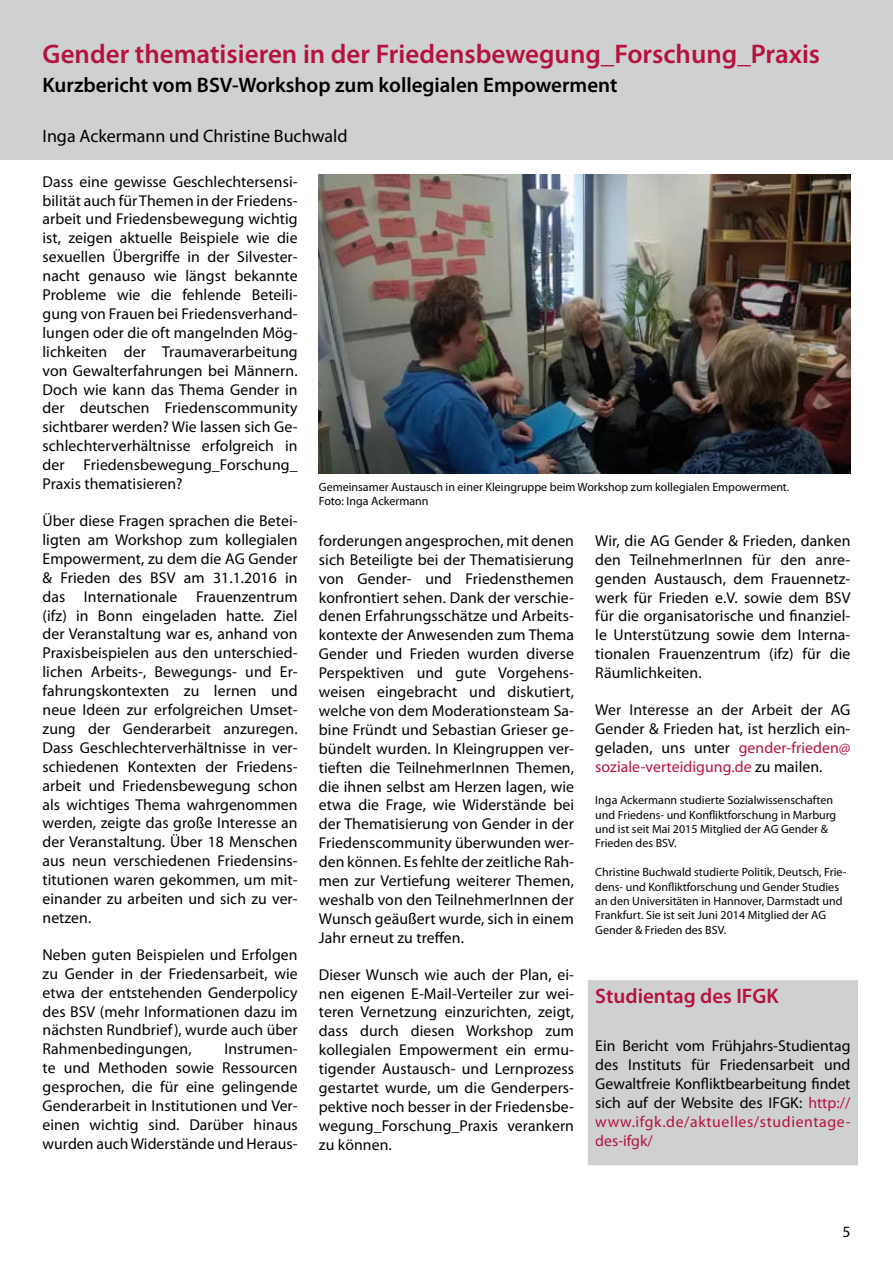
<style>
.page{position:relative;width:893px;height:1263px;background:#fff}
.page>*{position:absolute;margin:0;border:0;box-sizing:border-box;transform-origin:0 0}
.t1{font:600 27px "Myriad Pro";color:#b5123e}
.t2{font:600 21px "Myriad Pro";color:#000}
.t3{font:600 21px "Myriad Pro";color:#b5123e}
.t4{font:18px "Myriad Pro";color:#000}
.t5{font:15.75px/18.9px "Myriad Pro";letter-spacing:.005em;color:#000;text-align:justify}
.t6{font:12px/14.4px "Myriad Pro";color:#000}
.s1{color:#b5123e}
</style>
<div class="page">
<div style="left:0;top:0;width:893px;height:159px;background:#cfd0d1"></div>
<img style="left:319px;top:175px;width:531px;height:298px">
<div style="left:588px;top:980px;width:270px;height:186px;background:#cfd0d1"></div>
<h1 class="t1" style="left:43px;top:37px;width:779px">Gender thematisieren in der Friedensbewegung_Forschung_Praxis</h1>
<h2 class="t2" style="left:43px;top:71px;width:576px">Kurzbericht vom BSV-Workshop zum kollegialen Empowerment</h2>
<p class="t4" style="left:43px;top:125px;width:307px">Inga Ackermann und Christine Buchwald</p>
<p class="t5" style="left:43px;top:172px;width:257px">Dass eine gewisse Geschlechtersensi&shy;bilität auch für Themen in der Friedens&shy;arbeit und Friedensbewegung wichtig ist, zeigen aktuelle Beispiele wie die sexuellen Übergriffe in der Silvester&shy;nacht genauso wie längst bekannte Probleme wie die fehlende Beteili&shy;gung von Frauen bei Friedensverhand&shy;lungen oder die oft mangelnden Mög&shy;lichkeiten der Traumaverarbeitung von Gewalterfahrungen bei Männern.<br>Doch wie kann das Thema Gender in der deutschen Friedenscommunity sichtbarer werden? Wie lassen sich Ge&shy;schlechterverhältnisse erfolgreich in der Friedensbewegung_Forschung_ Praxis thematisieren?</p>
<p class="t5" style="left:43px;top:511px;width:257px">Über diese Fragen sprachen die Betei&shy;ligten am Workshop zum kollegialen Empowerment, zu dem die AG Gender &amp; Frieden des BSV am 31.1.2016 in das Internationale Frauenzentrum (ifz) in Bonn eingeladen hatte. Ziel der Veranstaltung war es, anhand von Praxisbeispielen aus den unterschied&shy;lichen Arbeits-, Bewegungs- und Er&shy;fahrungskontexten zu lernen und neue Ideen zur erfolgreichen Umset&shy;zung der Genderarbeit anzuregen.<br>Dass Geschlechterverhältnisse in ver&shy;schiedenen Kontexten der Friedens&shy;arbeit und Friedensbewegung schon als wichtiges Thema wahrgenommen werden, zeigte das große Interesse an der Veranstaltung. Über 18 Menschen aus neun verschiedenen Friedensins&shy;titutionen waren gekommen, um mit&shy;einander zu arbeiten und sich zu ver&shy;netzen.</p>
<p class="t5" style="left:43px;top:945px;width:257px">Neben guten Beispielen und Erfolgen zu Gender in der Friedensarbeit, wie etwa der entstehenden Genderpolicy des BSV (mehr Informationen dazu im nächsten Rundbrief), wurde auch über Rahmenbedingungen,</p>
<p class="t5" style="left:43px;top:1039px;width:257px;text-indent:182px">Instrumen&shy;te und Methoden sowie Ressourcen gesprochen, die für eine gelingende Genderarbeit in Institutionen und Ver&shy;einen wichtig sind. Darüber hinaus wurden auch Widerstände und Heraus-</p>
<p class="t6" style="left:319px;top:479px;width:472px">Gemeinsamer Austausch in einer Kleingruppe beim Workshop zum kollegialen Empowerment.<br>Foto: Inga Ackermann</p>
<p class="t5" style="left:319px;top:531px;width:257px">forderungen angesprochen, mit denen sich Beteiligte bei der Thematisierung von Gender- und Friedensthemen konfrontiert sehen. Dank der verschie&shy;denen Erfahrungsschätze und Arbeits&shy;kontexte der Anwesenden zum Thema Gender und Frieden wurden diverse Perspektiven und gute Vorgehens&shy;weisen eingebracht und diskutiert, welche von dem Moderationsteam Sa&shy;bine Fründt und Sebastian Grieser ge&shy;bündelt wurden. In Kleingruppen ver&shy;tieften die TeilnehmerInnen Themen, die ihnen selbst am Herzen lagen, wie etwa die Frage, wie Widerstände bei der Thematisierung von Gender in der Friedenscommunity überwunden wer&shy;den können. Es fehlte der zeitliche Rah&shy;men zur Vertiefung weiterer Themen, weshalb von den TeilnehmerInnen der Wunsch geäußert wurde, sich in einem Jahr erneut zu treffen.</p>
<p class="t5" style="left:319px;top:965px;width:257px">Dieser Wunsch wie auch der Plan, ei&shy;nen eigenen E-Mail-Verteiler zur wei&shy;teren Vernetzung einzurichten, zeigt, dass durch diesen Workshop zum kollegialen Empowerment ein ermu&shy;tigender Austausch- und Lernprozess gestartet wurde, um die Genderpers&shy;pektive noch besser in der Friedensbe&shy;wegung_Forschung_Praxis verankern zu können.</p>
<p class="t5" style="left:595px;top:531px;width:257px">Wir, die AG Gender &amp; Frieden, danken den TeilnehmerInnen für den anre&shy;genden Austausch, dem Frauennetz&shy;werk für Frieden e.V. sowie dem BSV für die organisatorische und finanziel&shy;le Unterstützung sowie dem Interna&shy;tionalen Frauenzentrum (ifz) für die Räumlichkeiten.</p>
<p class="t5" style="left:595px;top:700px;width:257px">Wer Interesse an der Arbeit der AG Gender &amp; Frieden hat, ist herzlich ein&shy;geladen, uns unter <span class="s1">gender-frieden@ soziale-verteidigung.de</span> zu mailen.</p>
<p class="t6" style="left:595px;top:793px;width:242px">Inga Ackermann studierte Sozialwissenschaften und Friedens- und Konfliktforschung in Marburg und ist seit Mai 2015 Mitglied der AG Gender &amp; Frieden des BSV.</p>
<p class="t6" style="left:595px;top:865px;width:253px">Christine Buchwald studierte Politik, Deutsch, Frie&shy;dens- und Konfliktforschung und Gender Studies an den Universitäten in Hannover, Darmstadt und Frankfurt. Sie ist seit Juni 2014 Mitglied der AG Gender &amp; Frieden des BSV.</p>
<h2 class="t3" style="left:595px;top:983px;width:185px">Studientag des IFGK</h2>
<p class="t5" style="left:595px;top:1036px;width:257px">Ein Bericht vom Frühjahrs-Studientag des Instituts für Friedensarbeit und Gewaltfreie Konfliktbearbeitung findet sich auf der Website des IFGK: <span class="s1">http:// www.ifgk.de/aktuelles/studientage&shy;des-ifgk/</span></p>
</div>
